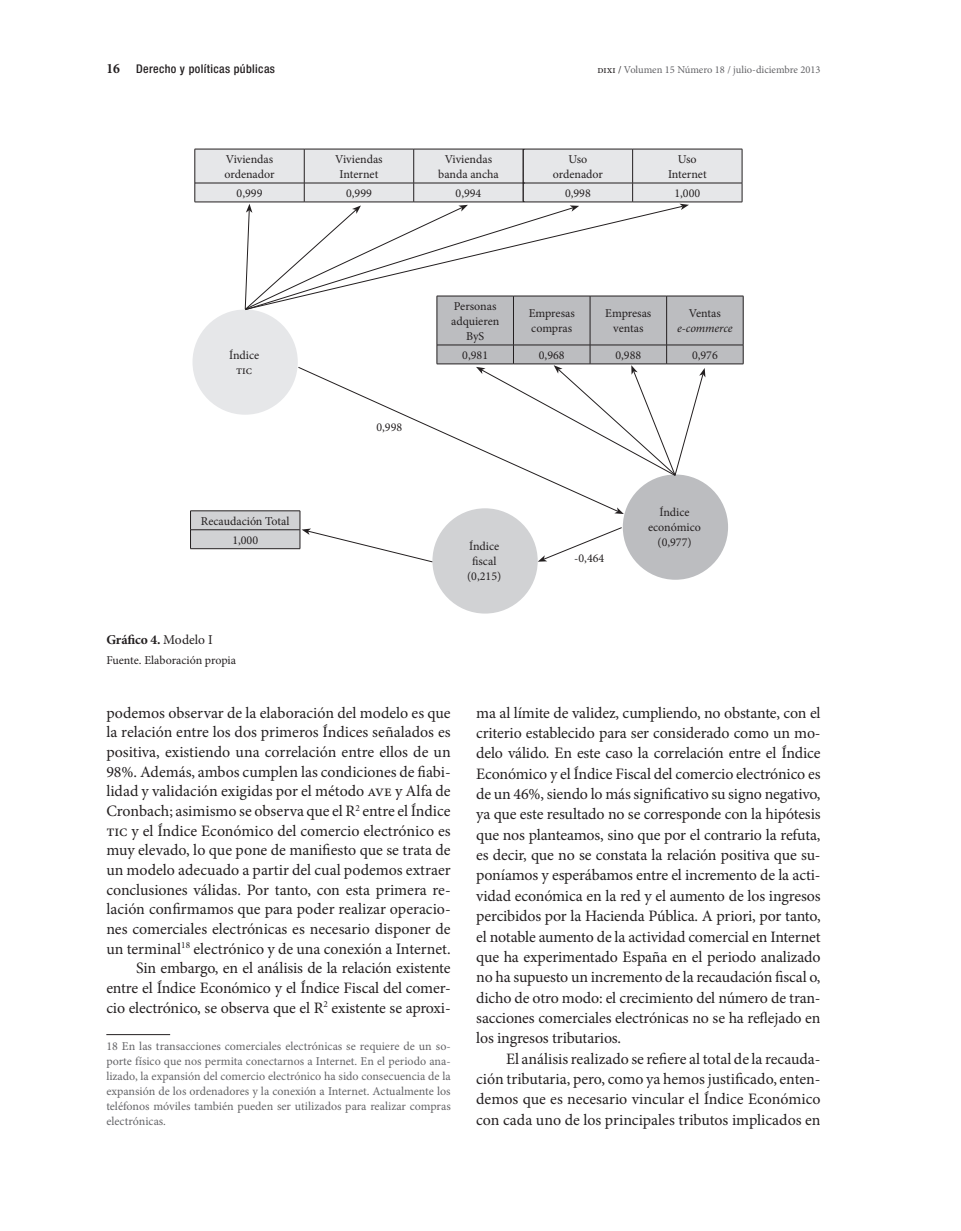
<style>
.page{position:relative;width:961px;height:1231px;background:#fff}
.page>*{position:absolute;margin:0;border:0;box-sizing:border-box;transform-origin:0 0}
.Texto{font:15.9px/20.4px "Minion Pro";letter-spacing:-.01em;color:#231f20;text-align:justify}
.Tabla_nombre{font:700 13.5px "Minion Pro";color:#231f20}
.Notas_al_pie{font:12px/15px "Minion Pro";letter-spacing:-.01em;color:#636366;text-align:justify}
.Tabla_Fuente{font:12px/15px "Minion Pro";color:#231f20;text-align:center}
.t1{font:500 condensed 12px "Helvetica Neue LT Std";letter-spacing:.03em;color:#231f20}
.t2{font:italic 12px/15px "Minion Pro";color:#231f20;text-align:center}
.t3{font:10.5px "Minion Pro";color:#636366}
.s1{font-family:"Minion Pro";font-weight:700;font-stretch:normal;font-size:14.25px}
.s2{color:#231f20}
.s3{font-weight:400}
.s4{font-style:normal}
</style>
<div class="page">
<hr style="left:106px;top:1034px;width:64px;height:1px;background:#231f20">
<div style="left:622px;top:474px;width:106px;height:106px;background:#bcbdc0;border-radius:50%"></div>
<div style="left:432px;top:508px;width:105px;height:105px;background:#d1d2d4;border-radius:50%"></div>
<svg style="left:190px;top:149px;width:554px;height:413px"></svg>
<p class="t1" style="left:106px;top:62px;width:170px"><span class="s1">16</span> Derecho y políticas públicas</p>
<p class="t3" style="left:597px;top:63px;width:225px"><span class="s2">dixi /</span> Volumen 15 Número 18 / julio-diciembre 2013</p>
<p class="Tabla_Fuente" style="left:224px;top:152px;width:52px;text-align:left">Viviendas ordenador</p>
<p class="Tabla_Fuente" style="left:335px;top:152px;width:49px">Viviendas<br>Internet</p>
<p class="Tabla_Fuente" style="left:438px;top:152px;width:62px">Viviendas banda ancha</p>
<p class="Tabla_Fuente" style="left:552px;top:152px;width:52px">Uso ordenador</p>
<p class="Tabla_Fuente" style="left:668px;top:152px;width:40px">Uso<br>Internet</p>
<p class="Tabla_Fuente" style="left:237px;top:185px;width:27px">0,999</p>
<p class="Tabla_Fuente" style="left:346px;top:185px;width:27px">0,999</p>
<p class="Tabla_Fuente" style="left:455px;top:185px;width:27px">0,994</p>
<p class="Tabla_Fuente" style="left:565px;top:185px;width:27px">0,998</p>
<p class="Tabla_Fuente" style="left:674px;top:185px;width:27px">1,000</p>
<p class="Tabla_Fuente" style="left:229px;top:348px;width:32px">Índice tic</p>
<p class="Tabla_Fuente" style="left:201px;top:511px;width:90px;line-height:18.9px">Recaudación Total<br>1,000</p>
<p class="Tabla_nombre" style="left:106px;top:630px;width:108px">Gráfico 4. <span class="s3">Modelo I</span></p>
<p class="Tabla_Fuente" style="left:106px;top:652px;width:131px">Fuente. Elaboración propia</p>
<p class="Tabla_Fuente" style="left:376px;top:420px;width:27px">0,998</p>
<p class="Tabla_Fuente" style="left:451px;top:298px;width:50px">Personas adquieren<br>ByS</p>
<p class="Tabla_Fuente" style="left:528px;top:306px;width:48px;text-align:left">Empresas compras</p>
<p class="Tabla_Fuente" style="left:605px;top:306px;width:48px">Empresas ventas</p>
<p class="t2" style="left:677px;top:306px;width:57px"><span class="s4">Ventas </span>e-commerce</p>
<p class="Tabla_Fuente" style="left:462px;top:347px;width:27px">0,981</p>
<p class="Tabla_Fuente" style="left:539px;top:347px;width:27px">0,968</p>
<p class="Tabla_Fuente" style="left:615px;top:347px;width:27px">0,988</p>
<p class="Tabla_Fuente" style="left:692px;top:347px;width:27px">0,976</p>
<p class="Tabla_Fuente" style="left:467px;top:539px;width:36px">Índice fiscal (0,215)</p>
<p class="Tabla_Fuente" style="left:574px;top:551px;width:32px">-0,464</p>
<p class="Tabla_Fuente" style="left:648px;top:505px;width:54px">Índice económico (0,977)</p>
<p class="Texto" style="left:106px;top:703px;width:346px;line-height:19.6px">podemos observar de la elaboración del modelo es que la relación entre los dos primeros Índices señalados es positiva, existiendo una correlación entre ellos de un 98%. Además, ambos cumplen las condiciones de fiabi&shy;lidad y validación exigidas por el método ave y Alfa de Cronbach; asimismo se observa que el R<sup>2</sup> entre el Índice tic y el Índice Económico del comercio electrónico es muy elevado, lo que pone de manifiesto que se trata de un modelo adecuado a partir del cual podemos extraer conclusiones válidas. Por tanto, con esta primera re&shy;lación confirmamos que para poder realizar operacio&shy;nes comerciales electrónicas es necesario disponer de un terminal<sup>18</sup> electrónico y de una conexión a Internet.</p>
<p class="Texto" style="left:106px;top:958px;width:346px;line-height:19.6px;text-indent:30px">Sin embargo, en el análisis de la relación existente entre el Índice Económico y el Índice Fiscal del comer&shy;cio electrónico, se observa que el R<sup>2</sup> existente se aproxi-</p>
<p class="Notas_al_pie" style="left:106px;top:1038px;width:346px">18 En las transacciones comerciales electrónicas se requiere de un so&shy;porte físico que nos permita conectarnos a Internet. En el periodo ana&shy;lizado, la expansión del comercio electrónico ha sido consecuencia de la expansión de los ordenadores y la conexión a Internet. Actualmente los teléfonos móviles también pueden ser utilizados para realizar compras electrónicas.</p>
<p class="Texto" style="left:476px;top:702px;width:346px">ma al límite de validez, cumpliendo, no obstante, con el criterio establecido para ser considerado como un mo&shy;delo válido. En este caso la correlación entre el Índice Económico y el Índice Fiscal del comercio electrónico es de un 46%, siendo lo más significativo su signo negativo, ya que este resultado no se corresponde con la hipótesis que nos planteamos, sino que por el contrario la refuta, es decir, que no se constata la relación positiva que su&shy;poníamos y esperábamos entre el incremento de la acti&shy;vidad económica en la red y el aumento de los ingresos percibidos por la Hacienda Pública. A priori, por tanto, el notable aumento de la actividad comercial en Internet que ha experimentado España en el periodo analizado no ha supuesto un incremento de la recaudación fiscal o, dicho de otro modo: el crecimiento del número de tran&shy;sacciones comerciales electrónicas no se ha reflejado en los ingresos tributarios.</p>
<p class="Texto" style="left:476px;top:1048px;width:346px;text-indent:30px">El análisis realizado se refiere al total de la recauda&shy;ción tributaria, pero, como ya hemos justificado, enten&shy;demos que es necesario vincular el Índice Económico con cada uno de los principales tributos implicados en</p>
</div>
